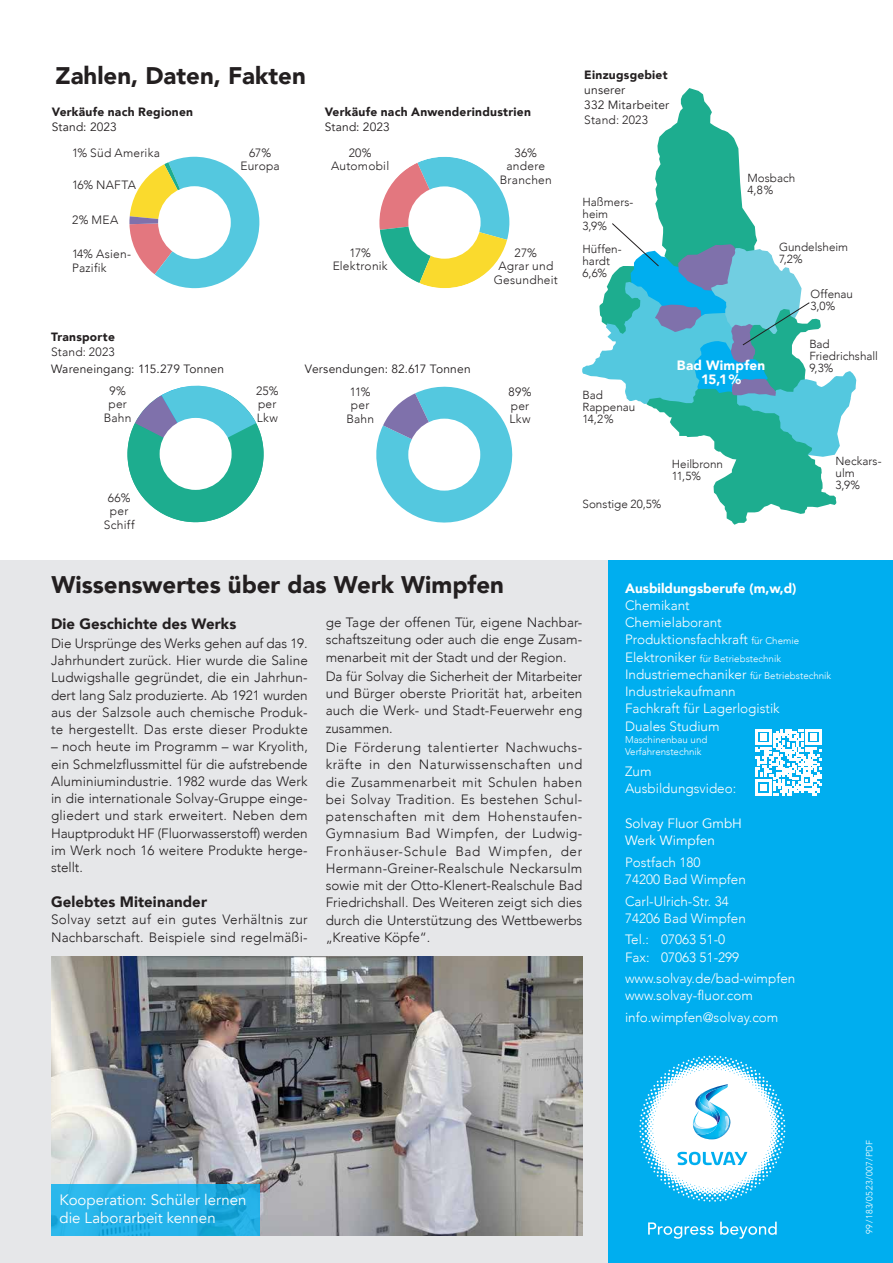
<style>
.page{position:relative;width:893px;height:1263px;background:#fff}
.page>*{position:absolute;margin:0;border:0;box-sizing:border-box;transform-origin:0 0}
.t1{font:900 24px "Avenir";color:#231f20}
.t2{font:15px/18px "Avenir";color:#fff}
.t3{font:900 15px "Avenir";letter-spacing:.005em;color:#231f20}
.t4{font:300 13.5px/17.2px "Avenir";letter-spacing:.005em;color:#231f20;text-align:justify}
.t5{font:300 13.5px/17.2px "Avenir";color:#fff}
.t6{font:13.5px/17.2px "Avenir";color:#fff}
.t7{font:900 13.5px "Avenir";color:#fff}
.t8{font:900 13.5px/14px "Avenir";letter-spacing:.02em;color:#fff;text-align:center}
.t9{font:300 12px/13.5px "Avenir";letter-spacing:.02em;color:#231f20;text-align:center}
.t10{font:12px/15px "Avenir";letter-spacing:.015em;color:#231f20}
.t11{font:900 12px "Avenir";letter-spacing:.02em;color:#231f20}
.t12{font:300 11.7px/12.3px "Avenir";color:#231f20}
.t13{font:300 9.75px/12px "Avenir";color:#fff}
.t14{font:300 9px "Avenir";letter-spacing:.015em;color:#fff}
.s1{font-size:9.75px}
.s2{font-size:13.5px}
</style>
<div class="page">
<div style="left:607px;top:561px;width:286px;height:702px;background:#00aeef"></div>
<div style="left:0;top:561px;width:607px;height:702px;background:#e6e7e9"></div>
<svg style="left:582px;top:88px;width:274px;height:437px"></svg>
<img style="left:51px;top:957px;width:531px;height:278px">
<svg style="left:755px;top:729px;width:67px;height:66px"></svg>
<svg style="left:376px;top:386px;width:137px;height:137px"></svg>
<svg style="left:127px;top:385px;width:137px;height:138px"></svg>
<div style="left:160px;top:418px;width:72px;height:72px;background:#fff;border-radius:50%"></div>
<div style="left:408px;top:419px;width:72px;height:72px;background:#fff;border-radius:50%"></div>
<svg style="left:51px;top:1184px;width:209px;height:51px;background:#23b0e5"></svg>
<svg style="left:129px;top:156px;width:131px;height:133px"></svg>
<svg style="left:379px;top:156px;width:131px;height:132px"></svg>
<div style="left:158px;top:186px;width:73px;height:73px;background:#fff;border-radius:50%"></div>
<div style="left:408px;top:186px;width:73px;height:73px;background:#fff;border-radius:50%"></div>
<svg style="left:648px;top:1221px;width:129px;height:18px"></svg>
<svg style="left:639px;top:1056px;width:146px;height:146px"></svg>
<img style="left:696px;top:1102px;width:35px;height:37px">
<img style="left:693px;top:1124px;width:24px;height:10px">
<img style="left:725px;top:1116px;width:5px;height:15px">
<h1 class="t1" style="left:56px;top:55px;width:252px">Zahlen, Daten, Fakten</h1>
<p class="t11" style="left:52px;top:102px;width:143px">Verkäufe nach Regionen</p>
<p class="t10" style="left:52px;top:120px;width:67px">Stand: 2023</p>
<p class="t9" style="left:72px;top:146px;width:89px">1% Süd Amerika</p>
<p class="t9" style="left:72px;top:178px;width:65px">16% NAFTA</p>
<p class="t9" style="left:72px;top:213px;width:48px">2% MEA</p>
<p class="t9" style="left:72px;top:247px;width:60px;text-align:left">14% Asien-<br>Pazifik</p>
<p class="t11" style="left:51px;top:327px;width:65px">Transporte</p>
<p class="t9" style="left:51px;top:345px;width:65px">Stand: 2023</p>
<p class="t9" style="left:241px;top:146px;width:41px">67%<br>Europa</p>
<p class="t11" style="left:325px;top:102px;width:208px">Verkäufe nach Anwenderindustrien</p>
<p class="t10" style="left:325px;top:120px;width:67px">Stand: 2023</p>
<p class="t9" style="left:331px;top:146px;width:60px">20%<br>Automobil</p>
<p class="t9" style="left:333px;top:246px;width:56px">17%<br>Elektronik</p>
<p class="t9" style="left:500px;top:146px;width:53px">36% andere<br>Branchen</p>
<p class="t9" style="left:494px;top:246px;width:66px">27%<br>Agrar und<br>Gesundheit</p>
<p class="t10" style="left:51px;top:362px;width:175px">Wareneingang: 115.279 Tonnen</p>
<p class="t9" style="left:104px;top:384px;width:29px">9% per<br>Bahn</p>
<p class="t9" style="left:104px;top:491px;width:32px">66% per<br>Schiff</p>
<p class="t9" style="left:256px;top:384px;width:24px;text-align:left">25% per<br>Lkw</p>
<p class="t10" style="left:305px;top:362px;width:167px">Versendungen: 82.617 Tonnen</p>
<p class="t9" style="left:346px;top:385px;width:29px">11% per<br>Bahn</p>
<p class="t9" style="left:509px;top:385px;width:24px;text-align:left">89% per<br>Lkw</p>
<p class="t11" style="left:584px;top:65px;width:85px">Einzugsgebiet</p>
<p class="t10" style="left:584px;top:83px;width:86px">unserer<br>332 Mitarbeiter</p>
<p class="t9" style="left:584px;top:113px;width:65px">Stand: 2023</p>
<p class="t12" style="left:583px;top:196px;width:52px">Haßmers&shy;heim<br>3,9%</p>
<p class="t12" style="left:583px;top:242px;width:41px">Hüffen&shy;hardt<br>6,6%</p>
<p class="t12" style="left:583px;top:389px;width:54px">Bad<br>Rappenau<br>14,2%</p>
<p class="t12" style="left:747px;top:172px;width:49px">Mosbach<br>4,8%</p>
<p class="t8" style="left:677px;top:358px;width:90px">Bad Wimpfen<br>15,1%</p>
<p class="t12" style="left:779px;top:241px;width:71px">Gundelsheim<br>7,2%</p>
<p class="t12" style="left:810px;top:288px;width:44px">Offenau<br>3,0%</p>
<p class="t12" style="left:809px;top:337px;width:70px">Bad<br>Friedrichshall<br>9,3%</p>
<p class="t12" style="left:583px;top:498px;width:80px">Sonstige 20,5%</p>
<p class="t12" style="left:672px;top:458px;width:53px">Heilbronn<br>11,5%</p>
<p class="t12" style="left:836px;top:454px;width:47px">Neckars&shy;ulm<br>3,9%</p>
<h1 class="t1" style="left:51px;top:564px;width:454px">Wissenswertes über das Werk Wimpfen</h1>
<p class="t3" style="left:51px;top:610px;width:187px">Die Geschichte des Werks</p>
<p class="t4" style="left:51px;top:635px;width:258px">Die Ursprünge des Werks gehen auf das 19.<br>Jahrhundert zurück. Hier wurde die Saline Ludwigshalle gegründet, die ein Jahrhun&shy;dert lang Salz produzierte. Ab 1921 wurden aus der Salzsole auch chemische Produk&shy;te hergestellt. Das erste dieser Produkte</p>
<p class="t4" style="left:51px;top:738px;width:258px">– noch heute im Programm – war Kryolith, ein Schmelzflussmittel für die aufstrebende Aluminiumindustrie. 1982 wurde das Werk in die internationale Solvay-Gruppe einge&shy;gliedert und stark erweitert. Neben dem Hauptprodukt HF (Fluorwasserstoff) werden im Werk noch 16 weitere Produkte herge&shy;stellt.</p>
<p class="t3" style="left:51px;top:889px;width:158px">Gelebtes Miteinander</p>
<p class="t4" style="left:51px;top:911px;width:258px">Solvay setzt auf ein gutes Verhältnis zur<br>Nachbarschaft. Beispiele sind regelmäßi-</p>
<p class="t4" style="left:326px;top:614px;width:258px">ge Tage der offenen Tür, eigene Nachbar&shy;schaftszeitung oder auch die enge Zusam&shy;menarbeit mit der Stadt und der Region.</p>
<p class="t4" style="left:326px;top:668px;width:258px">Da für Solvay die Sicherheit der Mitarbeiter und Bürger oberste Priorität hat, arbeiten auch die Werk- und Stadt-Feuerwehr eng zusammen.</p>
<p class="t4" style="left:326px;top:739px;width:258px">Die Förderung talentierter Nachwuchs&shy;kräfte in den Naturwissenschaften und die Zusammenarbeit mit Schulen haben bei Solvay Tradition. Es bestehen Schul&shy;patenschaften mit dem Hohenstaufen-Gymnasium Bad Wimpfen, der Ludwig-Fronhäuser-Schule Bad Wimpfen, der Hermann-Greiner-Realschule Neckarsulm sowie mit der Otto-Klenert-Realschule Bad Friedrichshall. Des Weiteren zeigt sich dies durch die Unterstützung des Wettbewerbs „Kreative Köpfe“.</p>
<p class="t7" style="left:625px;top:576px;width:173px">Ausbildungsberufe (m,w,d)</p>
<p class="t5" style="left:625px;top:597px;width:176px">Chemikant<br>Chemielaborant<br>Produktionsfachkraft <span class="s1">für Chemie</span></p>
<p class="t13" style="left:625px;top:652px;width:158px"><span class="s2">Elektroniker</span> für Betriebstechnik</p>
<p class="t5" style="left:625px;top:666px;width:208px">Industriemechaniker <span class="s1">für Betriebstechnik<br></span>Industriekaufmann<br>Fachkraft für Lagerlogistik<br>Duales Studium</p>
<p class="t13" style="left:625px;top:733px;width:84px">Maschinenbau und<br>Verfahrenstechnik</p>
<p class="t5" style="left:625px;top:763px;width:113px">Zum<br>Ausbildungsvideo:</p>
<p class="t6" style="left:625px;top:815px;width:119px">Solvay Fluor GmbH<br>Werk Wimpfen</p>
<p class="t5" style="left:625px;top:854px;width:122px">Postfach 180<br>74200 Bad Wimpfen</p>
<p class="t5" style="left:625px;top:892px;width:122px">Carl-Ulrich-Str. 34<br>74206 Bad Wimpfen</p>
<p class="t5" style="left:625px;top:931px;width:116px">Tel.: 07063 51-0<br>Fax: 07063 51-299</p>
<p class="t5" style="left:625px;top:970px;width:172px">www.solvay.de/bad-wimpfen www.solvay-fluor.com</p>
<p class="t5" style="left:625px;top:1009px;width:155px">info.wimpfen@solvay.com</p>
<p class="t2" style="left:60px;top:1191px;width:188px">Kooperation: Schüler lernen die Laborarbeit kennen</p>
<p class="t14" style="left:864px;top:1233px;width:95px;rotate:-90deg">99/183/05.23/007/PDF</p>
</div>
